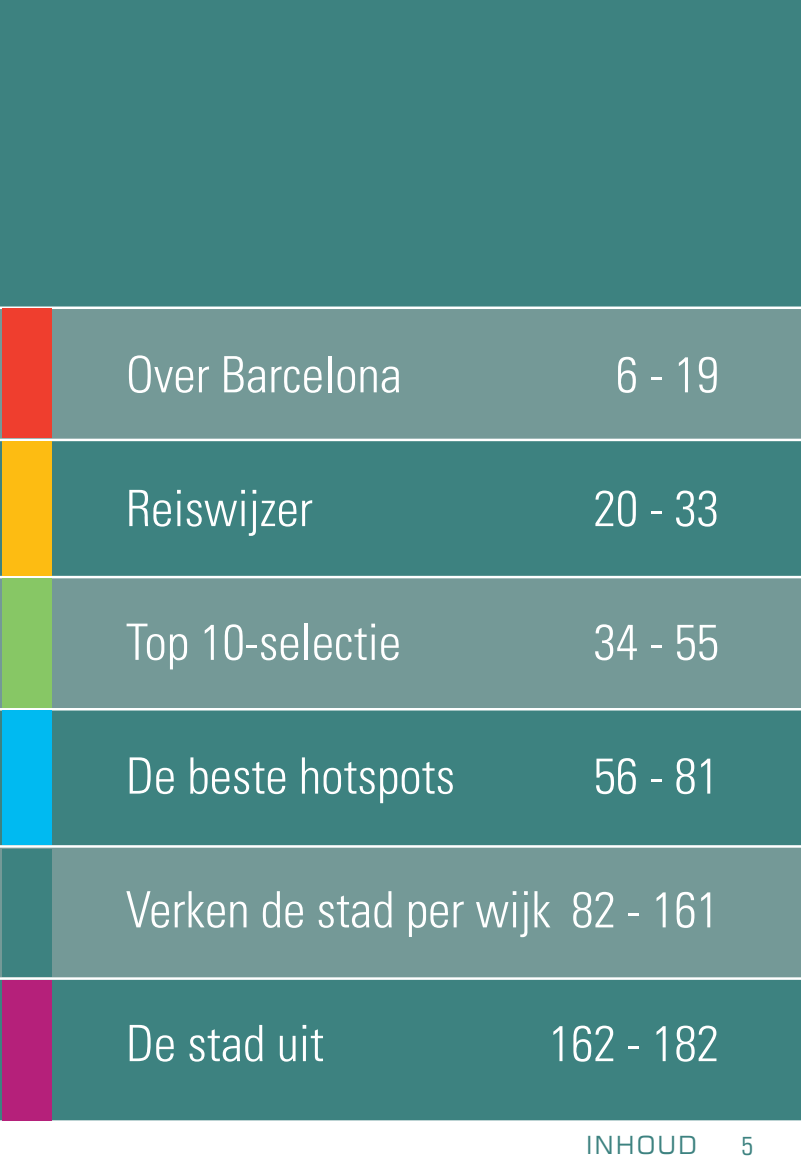
<style>
.page{position:relative;width:801px;height:1171px;background:#fff}
.page>*{position:absolute;margin:0;border:0;box-sizing:border-box;transform-origin:0 0}
.t1{font:300 condensed 50.25px "Univers";color:#fff}
.t2{font:25px "Square 721 BT";letter-spacing:.08em;color:#3d8280}
.t3{font:condensed 25px "Square 721 BT";color:#3d8280}
</style>
<div class="page">
<div style="left:0;top:0;width:800px;height:1121px;background:#3d8280"></div>
<div style="left:0;top:306px;width:800px;height:135px;background:#749997"></div>
<div style="left:0;top:576px;width:800px;height:134px;background:#749997"></div>
<div style="left:0;top:845px;width:800px;height:135px;background:#749997"></div>
<hr style="left:0;top:1120px;width:800px;height:3px;background:#fff">
<div style="left:2px;top:309px;width:49px;height:129px;background:#ef3e2e"></div>
<div style="left:2px;top:441px;width:49px;height:135px;background:#fdbc12"></div>
<div style="left:2px;top:578px;width:49px;height:130px;background:#87c765"></div>
<div style="left:2px;top:710px;width:49px;height:135px;background:#00baf1"></div>
<div style="left:2px;top:849px;width:49px;height:127px;background:#3d8280"></div>
<div style="left:2px;top:980px;width:49px;height:140px;background:#b5207a"></div>
<p class="t1" style="left:126px;top:344px;width:277px">Over Barcelona</p>
<p class="t1" style="left:615px;top:344px;width:105px">6 - 19</p>
<p class="t1" style="left:126px;top:478px;width:188px">Reiswijzer</p>
<p class="t1" style="left:593px;top:478px;width:127px">20 - 33</p>
<p class="t1" style="left:126px;top:612px;width:276px">Top 10-selectie</p>
<p class="t1" style="left:593px;top:612px;width:127px">34 - 55</p>
<p class="t1" style="left:126px;top:746px;width:330px">De beste hotspots</p>
<p class="t1" style="left:593px;top:746px;width:127px">56 - 81</p>
<p class="t1" style="left:126px;top:879px;width:594px">Verken de stad per wijk 82 - 161</p>
<p class="t1" style="left:126px;top:1013px;width:199px">De stad uit</p>
<p class="t1" style="left:548px;top:1013px;width:171px">162 - 182</p>
<p class="t2" style="left:585px;top:1129px;width:112px">INHOUD</p>
<p class="t3" style="left:740px;top:1131px;width:14px">5</p>
</div>
